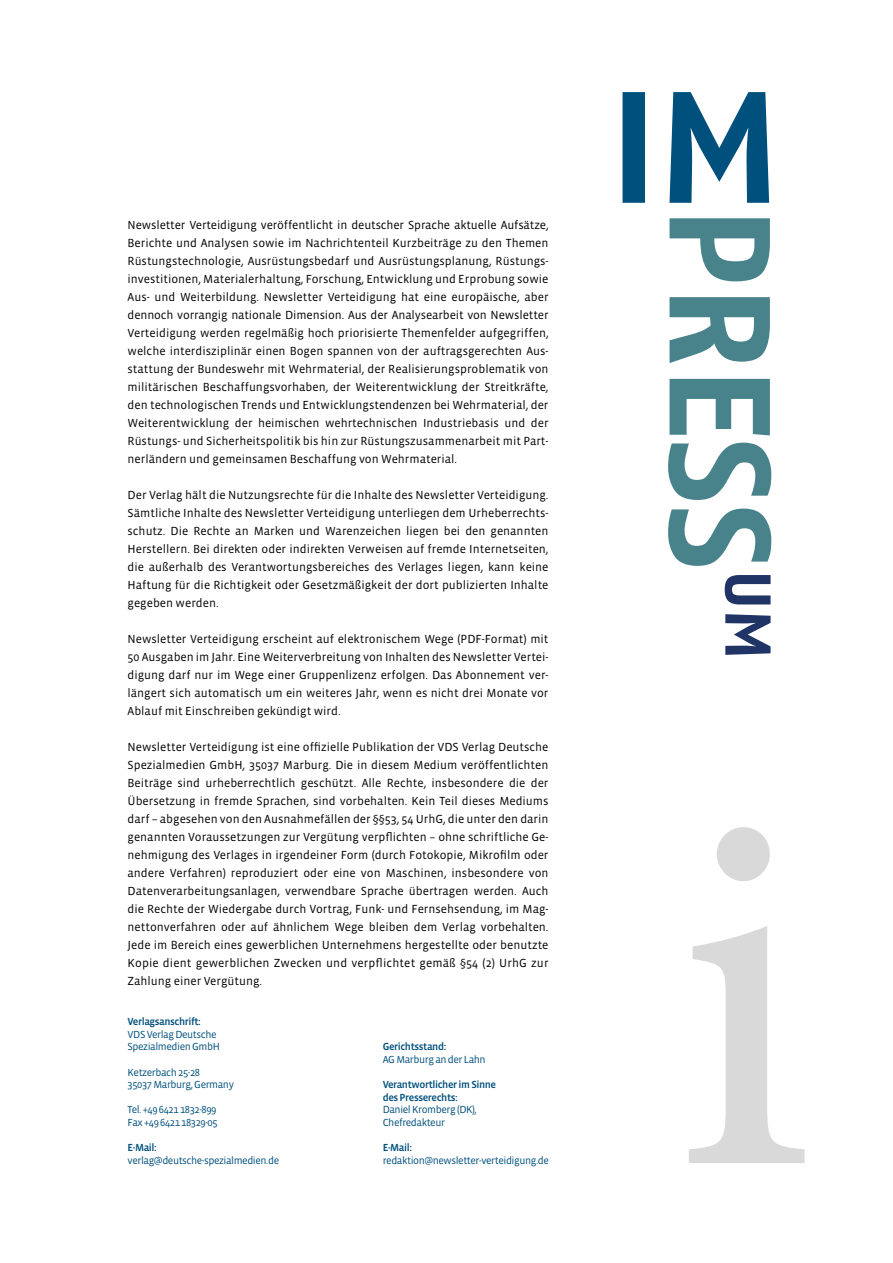
<style>
.page{position:relative;width:893px;height:1263px;background:#fff}
.page>*{position:absolute;margin:0;border:0;box-sizing:border-box;transform-origin:0 0}
.t1{font:12px/18px "Vista Sans OTCE";color:#000;text-align:justify}
.t2{font:10.5px/12.6px "Vista Sans OTCE";letter-spacing:-.04em;color:#00507d}
.t3{font:500 10.5px/12.6px "Vista Sans OTCE";letter-spacing:-.04em;color:#00507d}
</style>
<div class="page">
<svg style="left:689px;top:827px;width:115px;height:336px"></svg>
<svg style="left:622px;top:92px;width:147px;height:111px"></svg>
<svg style="left:725px;top:575px;width:45px;height:80px"></svg>
<svg style="left:668px;top:218px;width:103px;height:348px"></svg>
<p class="t1" style="left:128px;top:216px;width:422px">Newsletter Verteidigung veröffentlicht in deutscher Sprache aktuelle Aufsätze, Berichte und Analysen sowie im Nachrichtenteil Kurzbeiträge zu den Themen Rüstungstechnologie, Ausrüstungsbedarf und Ausrüstungsplanung, Rüstungs&shy;investitionen, Materialerhaltung, Forschung, Entwicklung und Erprobung sowie Aus- und Weiterbildung. Newsletter Verteidigung hat eine europäische, aber dennoch vorrangig nationale Dimension. Aus der Analysearbeit von Newsletter Verteidigung werden regelmäßig hoch priorisierte Themenfelder aufgegriffen, welche interdisziplinär einen Bogen spannen von der auftragsgerechten Aus&shy;stattung der Bundeswehr mit Wehrmaterial, der Realisierungsproblematik von militärischen Beschaffungsvorhaben, der Weiterentwicklung der Streitkräfte, den technologischen Trends und Entwicklungstendenzen bei Wehrmaterial, der Weiterentwicklung der heimischen wehrtechnischen Industriebasis und der Rüstungs- und Sicherheitspolitik bis hin zur Rüstungszusammenarbeit mit Part&shy;nerländern und gemeinsamen Beschaffung von Wehrmaterial.</p>
<p class="t1" style="left:128px;top:486px;width:422px">Der Verlag hält die Nutzungsrechte für die Inhalte des Newsletter Verteidigung.<br>Sämtliche Inhalte des Newsletter Verteidigung unterliegen dem Urheberrechts&shy;schutz. Die Rechte an Marken und Warenzeichen liegen bei den genannten Herstellern. Bei direkten oder indirekten Verweisen auf fremde Internetseiten, die außerhalb des Verantwortungsbereiches des Verlages liegen, kann keine Haftung für die Richtigkeit oder Gesetzmäßigkeit der dort publizierten Inhalte gegeben werden.</p>
<p class="t1" style="left:128px;top:630px;width:422px">Newsletter Verteidigung erscheint auf elektronischem Wege (PDF-Format) mit 50 Ausgaben im Jahr. Eine Weiterverbreitung von Inhalten des Newsletter Vertei&shy;digung darf nur im Wege einer Gruppenlizenz erfolgen. Das Abonnement ver&shy;längert sich automatisch um ein weiteres Jahr, wenn es nicht drei Monate vor Ablauf mit Einschreiben gekündigt wird.</p>
<p class="t1" style="left:128px;top:738px;width:422px">Newsletter Verteidigung ist eine offizielle Publikation der VDS Verlag Deutsche Spezialmedien GmbH, 35037 Marburg. Die in diesem Medium veröffentlichten Beiträge sind urheberrechtlich geschützt. Alle Rechte, insbesondere die der Übersetzung in fremde Sprachen, sind vorbehalten. Kein Teil dieses Mediums darf – abgesehen von den Ausnahmefällen der §§53, 54 UrhG, die unter den darin genannten Voraussetzungen zur Vergütung verpflichten – ohne schriftliche Ge&shy;nehmigung des Verlages in irgendeiner Form (durch Fotokopie, Mikrofilm oder andere Verfahren) reproduziert oder eine von Maschinen, insbesondere von Datenverarbeitungsanlagen, verwendbare Sprache übertragen werden. Auch die Rechte der Wiedergabe durch Vortrag, Funk- und Fernsehsendung, im Mag&shy;nettonverfahren oder auf ähnlichem Wege bleiben dem Verlag vorbehalten.<br>Jede im Bereich eines gewerblichen Unternehmens hergestellte oder benutzte Kopie dient gewerblichen Zwecken und verpflichtet gemäß §54 (2) UrhG zur Zahlung einer Vergütung.</p>
<p class="t3" style="left:128px;top:1015px;width:75px">Verlagsanschrift:</p>
<p class="t2" style="left:128px;top:1028px;width:94px">VDS Verlag Deutsche<br>Spezialmedien GmbH</p>
<p class="t2" style="left:128px;top:1066px;width:108px">Ketzerbach 25-28<br>35037 Marburg, Germany</p>
<p class="t2" style="left:128px;top:1103px;width:92px">Tel. +49 6421 1832-899<br>Fax +49 6421 18329-05</p>
<p class="t3" style="left:128px;top:1141px;width:31px">E-Mail:</p>
<p class="t2" style="left:128px;top:1154px;width:153px">verlag@deutsche-spezialmedien.de</p>
<p class="t3" style="left:383px;top:1040px;width:65px">Gerichtsstand:</p>
<p class="t2" style="left:383px;top:1053px;width:105px">AG Marburg an der Lahn</p>
<p class="t3" style="left:383px;top:1078px;width:115px">Verantwortlicher im Sinne des Presserechts:</p>
<p class="t2" style="left:383px;top:1103px;width:96px">Daniel Kromberg (DK),<br>Chefredakteur</p>
<p class="t3" style="left:383px;top:1141px;width:31px">E-Mail:</p>
<p class="t2" style="left:383px;top:1154px;width:168px">redaktion@newsletter-verteidigung.de</p>
</div>
